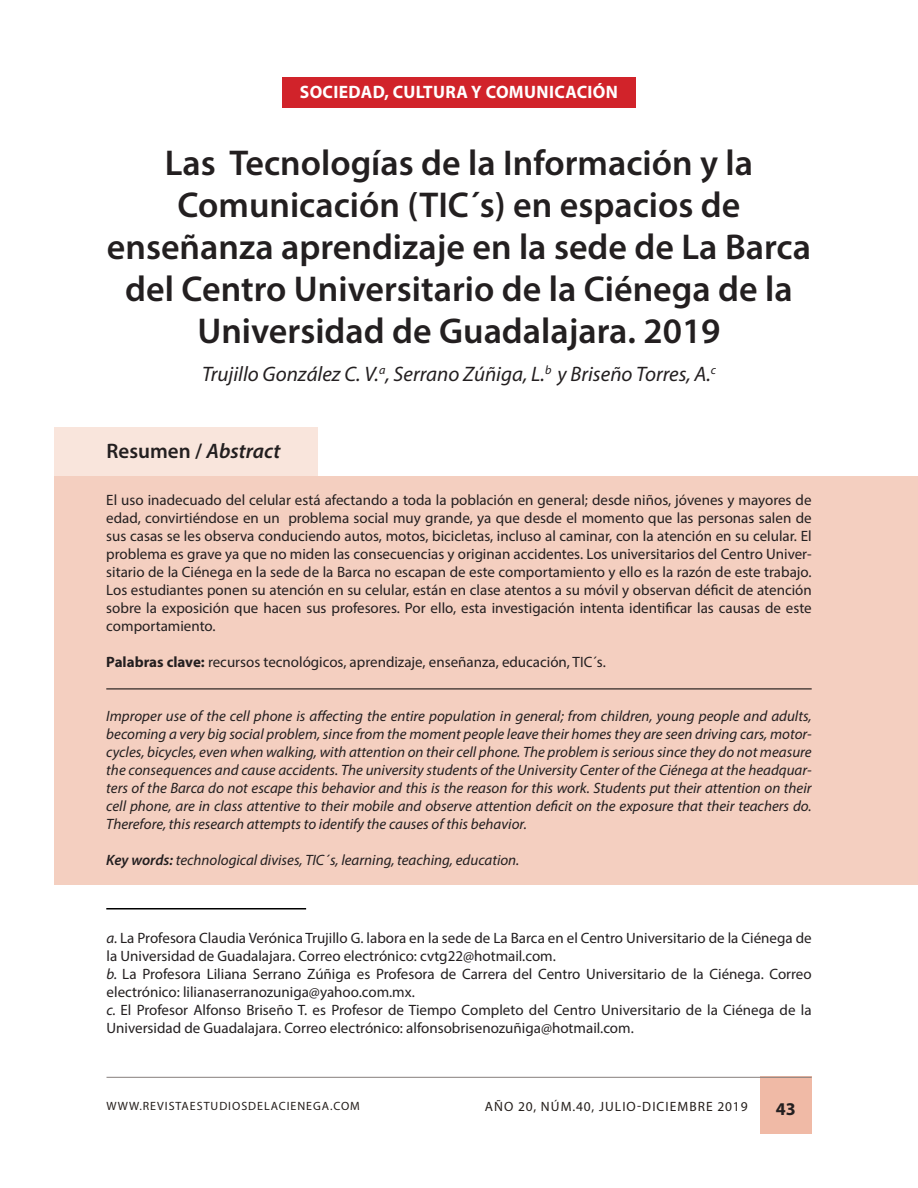
<style>
.page{position:relative;width:918px;height:1188px;background:#fff}
.page>*{position:absolute;margin:0;border:0;box-sizing:border-box;transform-origin:0 0}
.Titulo_artículo{font:600 36px/42px "Myriad Pro";color:#231f20;text-align:center}
.Autor_es{font:italic 21px "Myriad Pro";color:#231f20}
.Resumen___Abstract{font:600 21px "Myriad Pro";color:#231f20}
.t1{font:700 18px "Myriad Pro";letter-spacing:.02em;color:#fff}
.t2{font:700 18px "Myriad Pro";color:#231f20}
.Resumen{font:15px/18px "Myriad Pro";color:#231f20;text-align:justify}
.Abstract{font:italic 15px/18px "Myriad Pro";color:#231f20;text-align:justify}
.Pie_de_nota_biografí{font:15px/18px "Myriad Pro";color:#231f20}
.t3{font:13.5px "Myriad Pro";letter-spacing:.08em;color:#241e1b}
.t4{font:12px "Myriad Pro";letter-spacing:.08em;color:#241e1b}
.s1{font-style:italic}
.s2{font-weight:700}
.s3{font-weight:600}
</style>
<div class="page">
<div style="left:760px;top:1077px;width:52px;height:57px;background:#f0baa6"></div>
<hr style="left:107px;top:1077px;width:705px;height:1px;background:#867f7c">
<div style="left:54px;top:428px;width:263px;height:366px;background:#f9e5dc"></div>
<div style="left:54px;top:477px;width:864px;height:408px;background:#f4cfc0"></div>
<hr style="left:106px;top:908px;width:200px;height:2px;background:#000">
<hr style="left:106px;top:689px;width:706px;height:1px;background:#000">
<div style="left:282px;top:78px;width:354px;height:30px;background:#d1232a"></div>
<p class="t1" style="left:300px;top:81px;width:320px">SOCIEDAD, CULTURA Y COMUNICACIÓN</p>
<p class="Titulo_artículo" style="left:107px;top:141px;width:706px">Las Tecnologías de la Información y la Comunicación (TIC´s) en espacios de enseñanza aprendizaje en la sede de La Barca del Centro Universitario de la Ciénega de la Universidad de Guadalajara. 2019</p>
<p class="Autor_es" style="left:202px;top:361px;width:516px">Trujillo González C. V.<sup>a</sup>, Serrano Zúñiga, L.<sup>b</sup> y Briseño Torres, A.<sup>c</sup></p>
<p class="Resumen___Abstract" style="left:107px;top:437px;width:175px">Resumen / <span class="s1">Abstract</span></p>
<p class="Resumen" style="left:106px;top:491px;width:707px">El uso inadecuado del celular está afectando a toda la población en general; desde niños, jóvenes y mayores de edad, convirtiéndose en un problema social muy grande, ya que desde el momento que las personas salen de sus casas se les observa conduciendo autos, motos, bicicletas, incluso al caminar, con la atención en su celular. El problema es grave ya que no miden las consecuencias y originan accidentes. Los universitarios del Centro Univer&shy;sitario de la Ciénega en la sede de la Barca no escapan de este comportamiento y ello es la razón de este trabajo.<br>Los estudiantes ponen su atención en su celular, están en clase atentos a su móvil y observan déficit de atención sobre la exposición que hacen sus profesores. Por ello, esta investigación intenta identificar las causas de este comportamiento.</p>
<p class="Resumen" style="left:106px;top:653px;width:501px"><span class="s2">Palabras clave:</span> recursos tecnológicos, aprendizaje, enseñanza, educación, TIC´s.</p>
<p class="Abstract" style="left:106px;top:707px;width:707px">Improper use of the cell phone is affecting the entire population in general; from children, young people and adults, becoming a very big social problem, since from the moment people leave their homes they are seen driving cars, motor&shy;cycles, bicycles, even when walking, with attention on their cell phone. The problem is serious since they do not measure the consequences and cause accidents. The university students of the University Center of the Ciénega at the headquar&shy;ters of the Barca do not escape this behavior and this is the reason for this work. Students put their attention on their cell phone, are in class attentive to their mobile and observe attention deficit on the exposure that their teachers do.<br>Therefore, this research attempts to identify the causes of this behavior.</p>
<p class="Abstract" style="left:106px;top:851px;width:415px"><span class="s3">Key words:</span> technological divises, TIC´s, learning, teaching, education.</p>
<p class="Pie_de_nota_biografí" style="left:107px;top:929px;width:707px"><span class="s1">a.</span> La Profesora Claudia Verónica Trujillo G. labora en la sede de La Barca en el Centro Universitario de la Ciénega de la Universidad de Guadalajara. Correo electrónico: cvtg22@hotmail.com.</p>
<p class="Pie_de_nota_biografí" style="left:107px;top:965px;width:707px"><span class="s1">b.</span> La Profesora Liliana Serrano Zúñiga es Profesora de Carrera del Centro Universitario de la Ciénega. Correo electrónico: lilianaserranozuniga@yahoo.com.mx.</p>
<p class="Pie_de_nota_biografí" style="left:107px;top:1001px;width:707px"><span class="s1">c.</span> El Profesor Alfonso Briseño T. es Profesor de Tiempo Completo del Centro Universitario de la Ciénega de la<br>Universidad de Guadalajara. Correo electrónico: alfonsobrisenozuñiga@hotmail.com.</p>
<p class="t4" style="left:107px;top:1099px;width:255px">WWW.REVISTAESTUDIOSDELACIENEGA.COM</p>
<p class="t3" style="left:485px;top:1099px;width:264px">AÑO 20, NÚM.40, JULIO-DICIEMBRE 2019</p>
<p class="t2" style="left:776px;top:1097px;width:21px">43</p>
</div>
